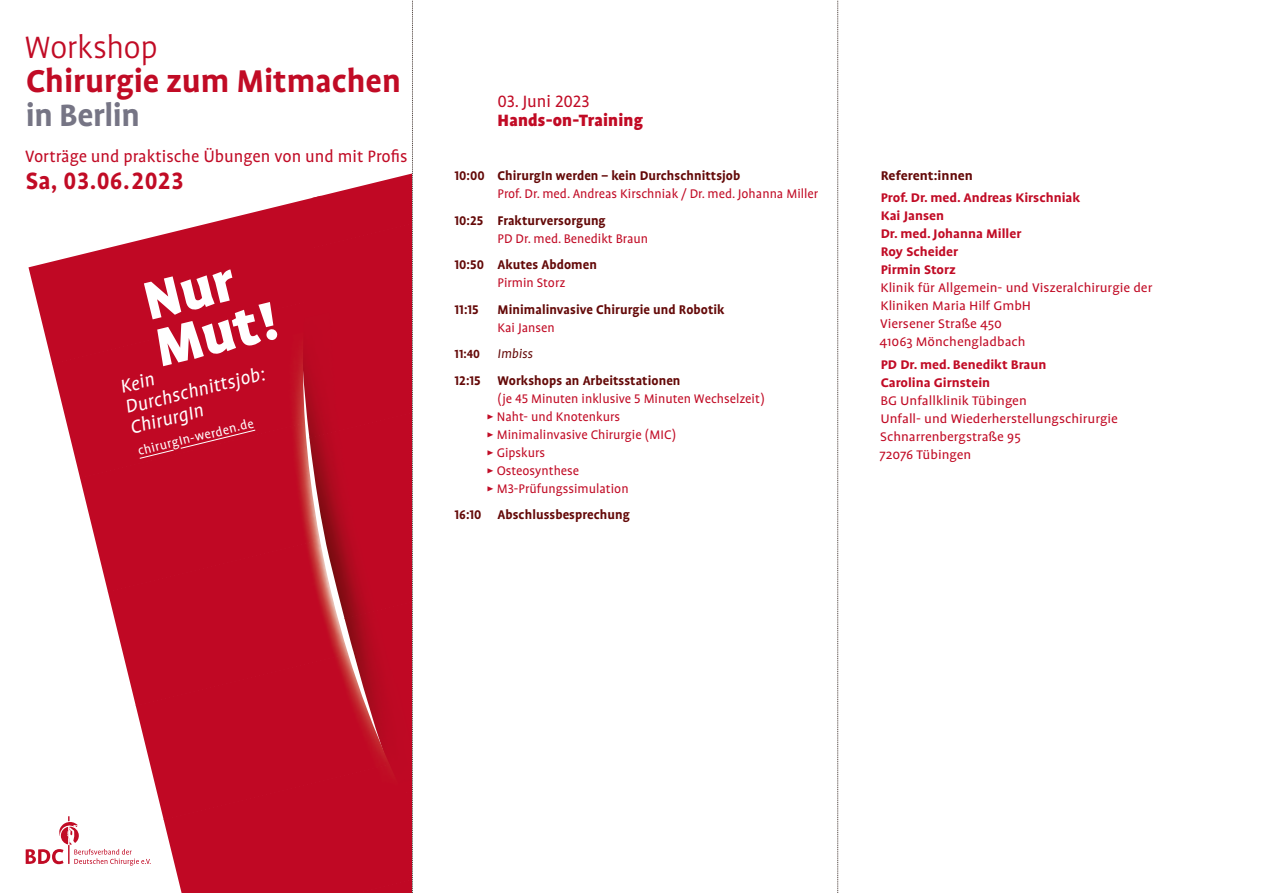
<style>
.page{position:relative;width:1263px;height:893px;background:#fff}
.page>*{position:absolute;margin:0;border:0;box-sizing:border-box;transform-origin:0 0}
.t1{font:900 61.5px "Profile Pro";color:#fff}
.Nur_Mut_H1_T{font:700 36px "Profile Pro";color:#c10b25}
.Nur_Mut_H0_T{font:300 35.25px "Profile Pro";letter-spacing:-.015em;color:#c10b25}
.Nur_Mut_H1_T-2{font:700 35.25px "Profile Pro";letter-spacing:-.01em;color:#767585}
.Nur_Mut_H4_T_Datum{font:700 27px "Profile Pro";color:#c10b25}
.t2{font:italic 21px "Profile Pro";color:#fff}
.Nur_Mut_H3_T___Datum{font:18.75px "Profile Pro";color:#c10b25}
.Nur_Mut_H2{font:900 18.75px "Profile Pro";letter-spacing:.01em;color:#c10b25}
.Nur_Mut_VA{font:700 14.4px "Profile Pro";letter-spacing:.005em;color:#640908}
.Nur_Mut_H4_Referente{font:700 14.4px "Profile Pro";letter-spacing:.005em;color:#640908;scale:1.07 1}
.Nur_Mut_VA-2{font:italic 14.4px "Profile Pro";color:#640908}
.Nur_Mut_VA_Referent{font:14.25px "Profile Pro";color:#c10b25}
.Nur_Mut_Ref_Tut_Klin{font:14.25px/18px "Profile Pro";color:#c10b25;scale:1.07 1}
.Nur_Mut_Ref_Tut_Name{font:700 14.25px/18px "Profile Pro";color:#c10b25;scale:1.07 1}
.t3{font:14.25px "Profile Pro";color:#fff}
.s1{font-weight:700;font-style:normal;font-size:13.5px}
</style>
<div class="page">
<img style="left:377px;top:173px;width:35px;height:9px">
<img style="left:305px;top:182px;width:107px;height:240px">
<img style="left:309px;top:361px;width:103px;height:179px">
<img style="left:344px;top:539px;width:68px;height:225px">
<div style="left:321px;top:196px;width:91px;height:82px;background:#c00824"></div>
<img style="left:28px;top:196px;width:293px;height:168px">
<img style="left:52px;top:302px;width:253px;height:176px">
<img style="left:80px;top:422px;width:240px;height:170px">
<img style="left:108px;top:540px;width:240px;height:166px">
<img style="left:136px;top:653px;width:254px;height:167px">
<div style="left:164px;top:764px;width:248px;height:129px;background:#c00824"></div>
<img style="left:356px;top:871px;width:56px;height:22px">
<svg style="left:837px;top:0;width:1px;height:893px"></svg>
<svg style="left:412px;top:0;width:1px;height:893px"></svg>
<div style="left:139px;top:429px;width:117px;height:30px;background:#c00824"></div>
<svg style="left:26px;top:816px;width:125px;height:50px"></svg>
<div style="left:144px;top:269px;width:93px;height:51px;background:#c00824"></div>
<p class="Nur_Mut_H0_T" style="left:24px;top:29px;width:135px">Workshop</p>
<p class="Nur_Mut_H1_T" style="left:26px;top:60px;width:376px">Chirurgie zum Mitmachen</p>
<p class="Nur_Mut_H1_T-2" style="left:26px;top:94px;width:115px">in Berlin</p>
<p class="Nur_Mut_H3_T___Datum" style="left:25px;top:146px;width:384px">Vorträge und praktische Übungen von und mit Profis</p>
<p class="Nur_Mut_H4_T_Datum" style="left:26px;top:165px;width:160px">Sa, 03.06. 2023</p>
<p class="Nur_Mut_H4_Referente" style="left:881px;top:167px;width:88px">Referent:innen</p>
<p class="Nur_Mut_Ref_Tut_Name" style="left:881px;top:189px;width:188px">Prof. Dr. med. Andreas Kirschniak</p>
<p class="Nur_Mut_Ref_Tut_Name" style="left:881px;top:207px;width:61px">Kai Jansen</p>
<p class="Nur_Mut_Ref_Tut_Name" style="left:881px;top:225px;width:133px">Dr. med. Johanna Miller</p>
<p class="Nur_Mut_Ref_Tut_Name" style="left:881px;top:243px;width:74px">Roy Scheider</p>
<p class="Nur_Mut_Ref_Tut_Name" style="left:881px;top:261px;width:72px">Pirmin Storz</p>
<p class="Nur_Mut_Ref_Tut_Klin" style="left:880px;top:280px;width:256px">Klinik für Allgemein- und Viszeralchirurgie der<br>Kliniken Maria Hilf GmbH</p>
<p class="Nur_Mut_Ref_Tut_Klin" style="left:880px;top:316px;width:116px">Viersener Straße 450</p>
<p class="Nur_Mut_Ref_Tut_Klin" style="left:879px;top:334px;width:138px">41063 Mönchengladbach</p>
<p class="Nur_Mut_Ref_Tut_Name" style="left:881px;top:356px;width:156px">PD Dr. med. Benedikt Braun<br>Carolina Girnstein</p>
<p class="Nur_Mut_Ref_Tut_Klin" style="left:880px;top:392px;width:138px">BG Unfallklinik Tübingen</p>
<p class="Nur_Mut_Ref_Tut_Klin" style="left:880px;top:410px;width:224px">Unfall- und Wiederherstellungschirurgie<br>Schnarrenbergstraße 95</p>
<p class="Nur_Mut_Ref_Tut_Klin" style="left:879px;top:446px;width:87px">72076 Tübingen</p>
<p class="Nur_Mut_H3_T___Datum" style="left:497px;top:90px;width:94px">03. Juni 2023</p>
<p class="Nur_Mut_H2" style="left:497px;top:109px;width:147px">Hands-on-Training</p>
<p class="Nur_Mut_VA" style="left:454px;top:167px;width:287px">10:00 ChirurgIn werden – kein Durchschnittsjob</p>
<p class="Nur_Mut_VA_Referent" style="left:497px;top:186px;width:322px">Prof. Dr. med. Andreas Kirschniak / Dr. med. Johanna Miller</p>
<p class="Nur_Mut_VA" style="left:454px;top:212px;width:153px">10:25 Frakturversorgung</p>
<p class="Nur_Mut_VA_Referent" style="left:497px;top:230px;width:152px">PD Dr. med. Benedikt Braun</p>
<p class="Nur_Mut_VA" style="left:454px;top:256px;width:144px">10:50 Akutes Abdomen</p>
<p class="Nur_Mut_VA_Referent" style="left:497px;top:275px;width:69px">Pirmin Storz</p>
<p class="Nur_Mut_VA" style="left:454px;top:301px;width:26px">11:15</p>
<p class="Nur_Mut_VA" style="left:497px;top:301px;width:229px">Minimalinvasive Chirurgie und Robotik</p>
<p class="Nur_Mut_VA_Referent" style="left:497px;top:319px;width:59px">Kai Jansen</p>
<p class="Nur_Mut_VA-2" style="left:455px;top:346px;width:80px"><span class="s1">11:40</span> Imbiss</p>
<p class="Nur_Mut_VA" style="left:454px;top:372px;width:228px">12:15 Workshops an Arbeitsstationen</p>
<p class="Nur_Mut_VA_Referent" style="left:497px;top:390px;width:269px">( je 45 Minuten inklusive 5 Minuten Wechselzeit )</p>
<p class="Nur_Mut_VA_Referent" style="left:487px;top:408px;width:135px">▶ Naht- und Knotenkurs</p>
<p class="Nur_Mut_VA_Referent" style="left:487px;top:426px;width:191px">▶ Minimalinvasive Chirurgie ( MIC )</p>
<p class="Nur_Mut_VA_Referent" style="left:487px;top:444px;width:60px">▶ Gipskurs</p>
<p class="Nur_Mut_VA_Referent" style="left:487px;top:462px;width:94px">▶ Osteosynthese</p>
<p class="Nur_Mut_VA_Referent" style="left:487px;top:480px;width:143px">▶ M3-Prüfungssimulation</p>
<p class="Nur_Mut_VA" style="left:454px;top:506px;width:177px">16:10 Abschlussbesprechung</p>
<p class="t1" style="left:147px;top:312px;width:125px;rotate:-14deg">Mut !</p>
<p class="t2" style="left:118px;top:376px;width:36px;rotate:-14deg">Kein</p>
<p class="t2" style="left:123px;top:396px;width:145px;rotate:-14deg">Durchschnittsjob:</p>
<p class="t2" style="left:128px;top:417px;width:77px;rotate:-14deg">ChirurgIn</p>
<p class="t3" style="left:136px;top:444px;width:120px;rotate:-14deg">chirurgIn-werden.de</p>
</div>
